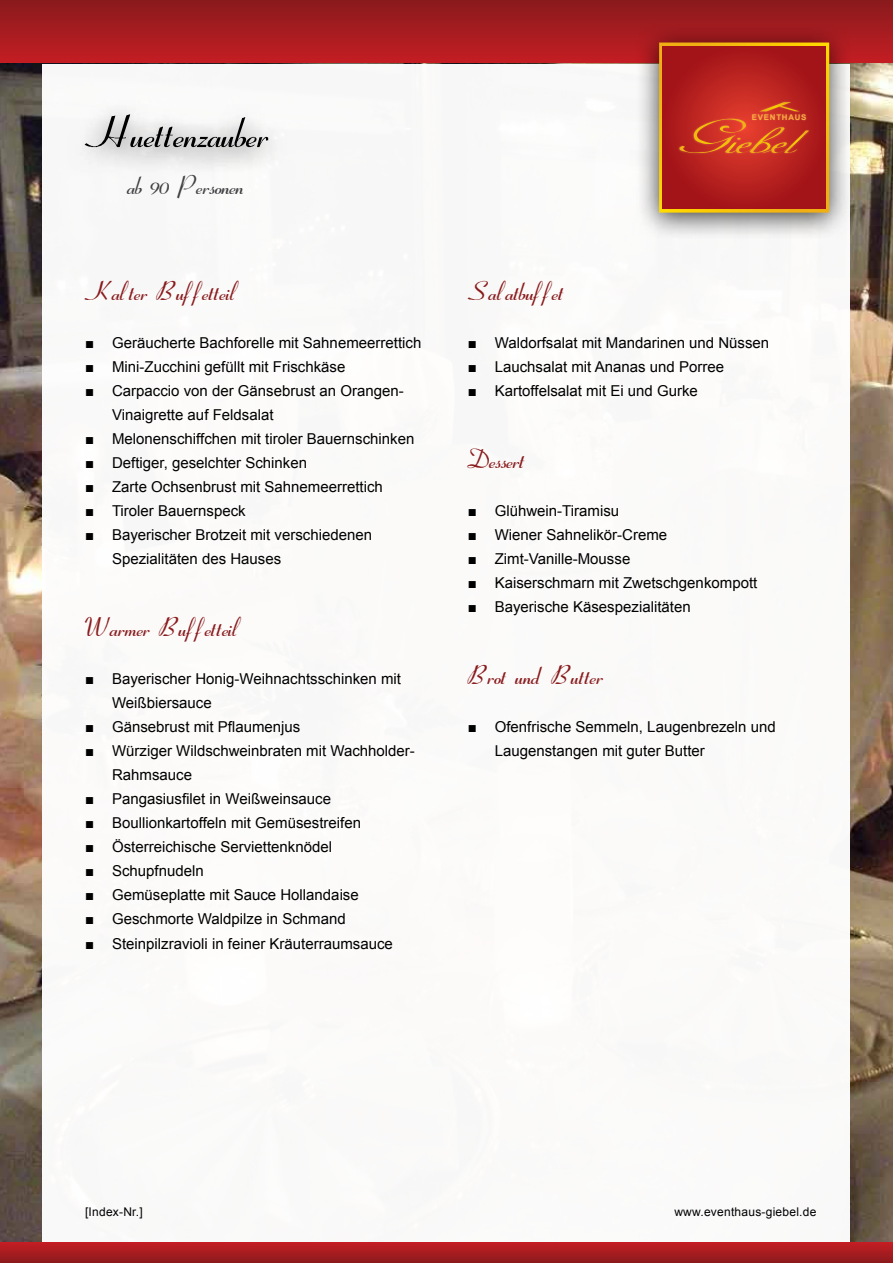
<style>
.page{position:relative;width:893px;height:1263px;background:#fff}
.page>*{position:absolute;margin:0;border:0;box-sizing:border-box;transform-origin:0 0}
.t1{font:italic 600 51px "Coronet";color:#000}
.t2{font:italic 600 30px "Coronet";color:#891a1c}
.t3{font:italic 600 30px "Coronet";color:#414042}
.t4{font:15px/24px "Arial";color:#000}
.t5{font:12px "Arial";letter-spacing:.02em;color:#000}
.t6{font:700 7.8px "Arial";letter-spacing:.1em;color:#fbb040}
</style>
<div class="page">
<div style="left:0;top:0;width:893px;height:64px;background:linear-gradient(to bottom,#891a1d,#c41e23)"></div>
<svg style="left:0;top:1242px;width:893px;height:21px;background:#a81c20"></svg>
<img style="left:0;top:64px;width:893px;height:1178px">
<div style="left:43px;top:64px;width:807px;height:1178px;background:#fff"></div>
<div style="left:635px;top:23px;width:218px;height:217px;background:#000;opacity:.75"></div>
<svg style="left:659px;top:43px;width:170px;height:170px;background:#ba301c"></svg>
<div style="left:65px;top:97px;width:224px;height:78px;background:#000;opacity:.75"></div>
<h1 class="t1" style="left:85px;top:112px;width:185px">Huettenzauber</h1>
<h2 class="t3" style="left:128px;top:174px;width:118px">ab 90 Personen</h2>
<h2 class="t2" style="left:85px;top:280px;width:155px">Kalter Buffetteil</h2>
<p class="t4" style="left:85px;top:331px;width:338px">■ Geräucherte Bachforelle mit Sahnemeerrettich</p>
<p class="t4" style="left:85px;top:355px;width:262px">■ Mini-Zucchini gefüllt mit Frischkäse</p>
<p class="t4" style="left:112px;top:379px;width:293px;text-indent:-27px">■ Carpaccio von der Gänsebrust an Orangen-<br>Vinaigrette auf Feldsalat</p>
<p class="t4" style="left:85px;top:427px;width:331px">■ Melonenschiffchen mit tiroler Bauernschinken</p>
<p class="t4" style="left:85px;top:451px;width:224px">■ Deftiger, geselchter Schinken</p>
<p class="t4" style="left:85px;top:475px;width:299px">■ Zarte Ochsenbrust mit Sahnemeerrettich</p>
<p class="t4" style="left:85px;top:499px;width:162px">■ Tiroler Bauernspeck</p>
<p class="t4" style="left:112px;top:523px;width:262px;text-indent:-27px">■ Bayerischer Brotzeit mit verschiedenen<br>Spezialitäten des Hauses</p>
<h2 class="t2" style="left:85px;top:616px;width:158px">Warmer Buffetteil</h2>
<p class="t4" style="left:112px;top:667px;width:290px;text-indent:-27px">■ Bayerischer Honig-Weihnachtsschinken mit<br>Weißbiersauce</p>
<p class="t4" style="left:85px;top:715px;width:217px">■ Gänsebrust mit Pflaumenjus</p>
<p class="t4" style="left:112px;top:739px;width:304px;text-indent:-27px">■ Würziger Wildschweinbraten mit Wachholder-<br>Rahmsauce</p>
<p class="t4" style="left:85px;top:787px;width:247px">■ Pangasiusfilet in Weißweinsauce</p>
<p class="t4" style="left:85px;top:811px;width:277px">■ Boullionkartoffeln mit Gemüsestreifen</p>
<p class="t4" style="left:85px;top:835px;width:249px">■ Österreichische Serviettenknödel</p>
<p class="t4" style="left:85px;top:859px;width:120px">■ Schupfnudeln</p>
<p class="t4" style="left:85px;top:883px;width:275px">■ Gemüseplatte mit Sauce Hollandaise</p>
<p class="t4" style="left:85px;top:907px;width:262px">■ Geschmorte Waldpilze in Schmand</p>
<p class="t4" style="left:85px;top:931px;width:309px">■ Steinpilzravioli in feiner Kräuterraumsauce</p>
<p class="t6" style="left:752px;top:112px;width:56px">EVENTHAUS</p>
<h2 class="t2" style="left:468px;top:280px;width:98px">Salatbuffet</h2>
<p class="t4" style="left:468px;top:331px;width:303px">■ Waldorfsalat mit Mandarinen und Nüssen</p>
<p class="t4" style="left:468px;top:355px;width:258px">■ Lauchsalat mit Ananas und Porree</p>
<p class="t4" style="left:468px;top:379px;width:232px">■ Kartoffelsalat mit Ei und Gurke</p>
<h2 class="t2" style="left:468px;top:448px;width:59px">Dessert</h2>
<p class="t4" style="left:468px;top:499px;width:153px">■ Glühwein-Tiramisu</p>
<p class="t4" style="left:468px;top:523px;width:201px">■ Wiener Sahnelikör-Creme</p>
<p class="t4" style="left:468px;top:547px;width:164px">■ Zimt-Vanille-Mousse</p>
<p class="t4" style="left:468px;top:571px;width:291px">■ Kaiserschmarn mit Zwetschgenkompott</p>
<p class="t4" style="left:468px;top:595px;width:224px">■ Bayerische Käsespezialitäten</p>
<h2 class="t2" style="left:468px;top:664px;width:137px">Brot und Butter</h2>
<p class="t4" style="left:495px;top:715px;width:282px;text-indent:-27px">■ Ofenfrische Semmeln, Laugenbrezeln und<br>Laugenstangen mit guter Butter</p>
<p class="t5" style="left:85px;top:1204px;width:59px">[Index-Nr.]</p>
<p class="t5" style="left:674px;top:1204px;width:144px">www.eventhaus-giebel.de</p>
</div>
